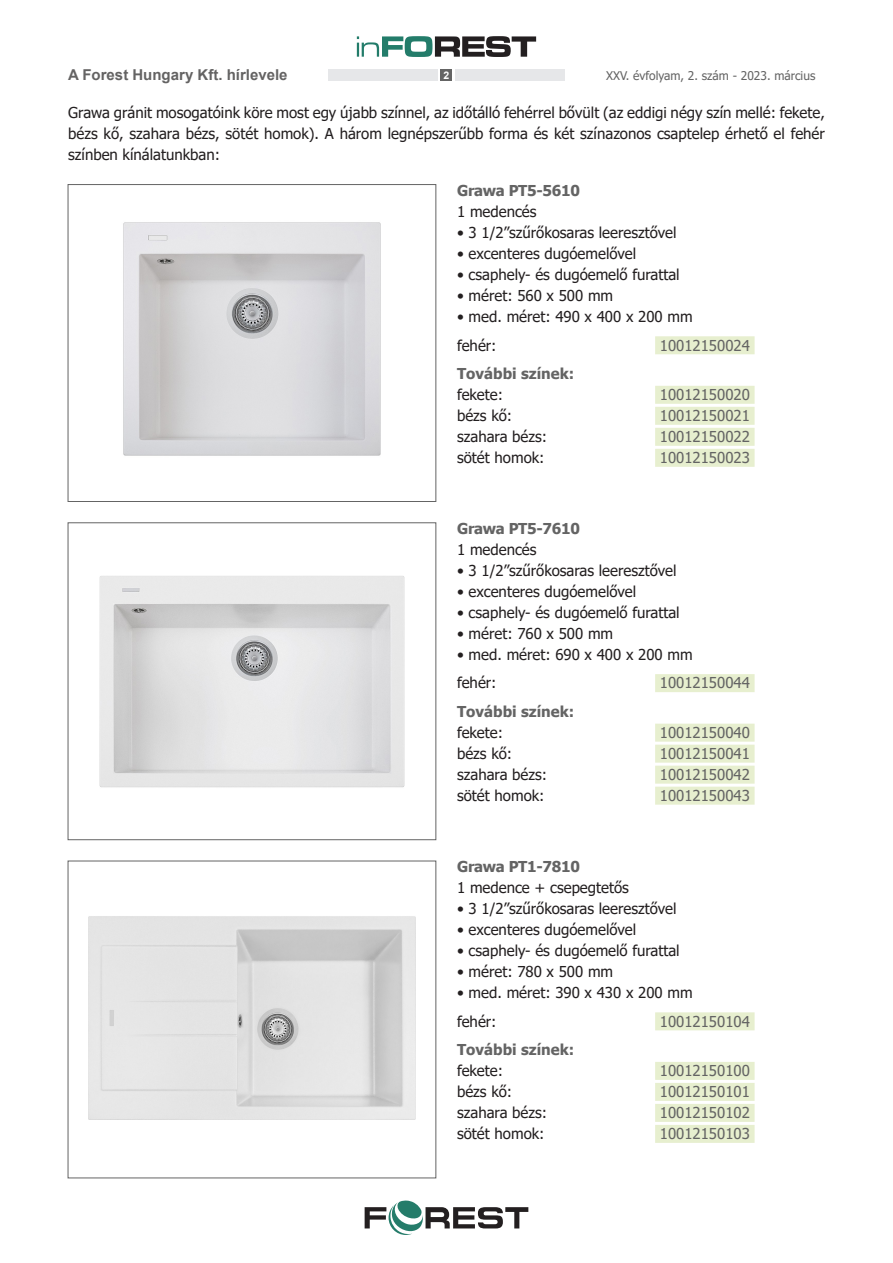
<style>
.page{position:relative;width:893px;height:1263px;background:#fff}
.page>*{position:absolute;margin:0;border:0;box-sizing:border-box;transform-origin:0 0}
.Cikk_cím{font:15px/21px "Tahoma";color:#231f20;text-align:justify}
.Cikk_cím-2{font:15px "Tahoma";color:#646464}
.Cikk_cím-3{font:700 15px "Tahoma";color:#646464}
.Cikk_cím-4{font:700 15px "Tahoma";letter-spacing:-.02em;color:#646464}
.t1{font:700 15px "Arial";color:#646363}
.t2{font:12px "Tahoma";color:#646464}
.t3{font:700 10.5px "Arial";color:#fff}
</style>
<div class="page">
<svg style="left:357px;top:36px;width:179px;height:21px"></svg>
<svg style="left:365px;top:1200px;width:163px;height:35px"></svg>
<div style="left:441px;top:69px;width:11px;height:12px;background:#646464"></div>
<div style="left:328px;top:69px;width:110px;height:12px;background:#e6e7e9"></div>
<div style="left:455px;top:69px;width:110px;height:12px;background:#e6e7e9"></div>
<div style="left:655px;top:336px;width:100px;height:18px;background:#e7efcf"></div>
<div style="left:655px;top:386px;width:100px;height:18px;background:#e7efcf"></div>
<div style="left:655px;top:407px;width:100px;height:18px;background:#e7efcf"></div>
<div style="left:655px;top:428px;width:100px;height:18px;background:#e7efcf"></div>
<div style="left:655px;top:449px;width:100px;height:18px;background:#e7efcf"></div>
<img style="left:123px;top:222px;width:258px;height:234px">
<div style="left:68px;top:184px;width:368px;height:318px;border:1px solid #646464"></div>
<img style="left:99px;top:576px;width:306px;height:212px">
<div style="left:68px;top:522px;width:368px;height:318px;border:1px solid #646464"></div>
<img style="left:88px;top:916px;width:328px;height:204px">
<div style="left:655px;top:674px;width:100px;height:18px;background:#e7efcf"></div>
<div style="left:655px;top:724px;width:100px;height:18px;background:#e7efcf"></div>
<div style="left:655px;top:745px;width:100px;height:18px;background:#e7efcf"></div>
<div style="left:655px;top:766px;width:100px;height:18px;background:#e7efcf"></div>
<div style="left:655px;top:787px;width:100px;height:18px;background:#e7efcf"></div>
<div style="left:655px;top:1012px;width:100px;height:18px;background:#e7efcf"></div>
<div style="left:655px;top:1062px;width:100px;height:18px;background:#e7efcf"></div>
<div style="left:655px;top:1083px;width:100px;height:18px;background:#e7efcf"></div>
<div style="left:655px;top:1104px;width:100px;height:18px;background:#e7efcf"></div>
<div style="left:655px;top:1125px;width:100px;height:18px;background:#e7efcf"></div>
<p class="t1" style="left:68px;top:65px;width:221px">A Forest Hungary Kft. hírlevele</p>
<p class="t3" style="left:444px;top:68px;width:7px">2</p>
<p class="t2" style="left:606px;top:68px;width:211px">XXV. évfolyam, 2. szám - 2023. március</p>
<p class="Cikk_cím" style="left:68px;top:103px;width:758px">Grawa gránit mosogatóink köre most egy újabb színnel, az időtálló fehérrel bővült (az eddigi négy szín mellé: fekete, bézs kő, szahara bézs, sötét homok). A három legnépszerűbb forma és két színazonos csaptelep érhető el fehér színben kínálatunkban:</p>
<p class="Cikk_cím-4" style="left:457px;top:180px;width:124px">Grawa PT5-5610</p>
<p class="Cikk_cím" style="left:457px;top:202px;width:81px">1 medencés</p>
<p class="Cikk_cím" style="left:457px;top:223px;width:221px">• 3 1/2”szűrőkosaras leeresztővel</p>
<p class="Cikk_cím" style="left:457px;top:244px;width:181px">• excenteres dugóemelővel</p>
<p class="Cikk_cím" style="left:457px;top:265px;width:224px">• csaphely- és dugóemelő furattal</p>
<p class="Cikk_cím" style="left:457px;top:286px;width:158px">• méret: 560 x 500 mm</p>
<p class="Cikk_cím" style="left:457px;top:307px;width:237px">• med. méret: 490 x 400 x 200 mm</p>
<p class="Cikk_cím" style="left:457px;top:335px;width:41px">fehér:</p>
<p class="Cikk_cím-2" style="left:660px;top:335px;width:92px">10012150024</p>
<p class="Cikk_cím-3" style="left:457px;top:363px;width:119px">További színek:</p>
<p class="Cikk_cím" style="left:457px;top:385px;width:47px">fekete:</p>
<p class="Cikk_cím-2" style="left:660px;top:384px;width:92px">10012150020</p>
<p class="Cikk_cím" style="left:457px;top:406px;width:57px">bézs kő:</p>
<p class="Cikk_cím-2" style="left:660px;top:405px;width:92px">10012150021</p>
<p class="Cikk_cím" style="left:457px;top:427px;width:92px">szahara bézs:</p>
<p class="Cikk_cím-2" style="left:660px;top:426px;width:92px">10012150022</p>
<p class="Cikk_cím" style="left:457px;top:448px;width:89px">sötét homok:</p>
<p class="Cikk_cím-2" style="left:660px;top:447px;width:92px">10012150023</p>
<p class="Cikk_cím-4" style="left:457px;top:518px;width:124px">Grawa PT5-7610</p>
<p class="Cikk_cím" style="left:457px;top:540px;width:81px">1 medencés</p>
<p class="Cikk_cím" style="left:457px;top:561px;width:221px">• 3 1/2”szűrőkosaras leeresztővel</p>
<p class="Cikk_cím" style="left:457px;top:582px;width:181px">• excenteres dugóemelővel</p>
<p class="Cikk_cím" style="left:457px;top:603px;width:224px">• csaphely- és dugóemelő furattal</p>
<p class="Cikk_cím" style="left:457px;top:624px;width:158px">• méret: 760 x 500 mm</p>
<p class="Cikk_cím" style="left:457px;top:645px;width:237px">• med. méret: 690 x 400 x 200 mm</p>
<p class="Cikk_cím" style="left:457px;top:673px;width:41px">fehér:</p>
<p class="Cikk_cím-2" style="left:660px;top:673px;width:92px">10012150044</p>
<p class="Cikk_cím-3" style="left:457px;top:701px;width:119px">További színek:</p>
<p class="Cikk_cím" style="left:457px;top:723px;width:47px">fekete:</p>
<p class="Cikk_cím-2" style="left:660px;top:722px;width:92px">10012150040</p>
<p class="Cikk_cím" style="left:457px;top:744px;width:57px">bézs kő:</p>
<p class="Cikk_cím-2" style="left:660px;top:743px;width:92px">10012150041</p>
<p class="Cikk_cím" style="left:457px;top:765px;width:92px">szahara bézs:</p>
<p class="Cikk_cím-2" style="left:660px;top:764px;width:92px">10012150042</p>
<p class="Cikk_cím" style="left:457px;top:786px;width:89px">sötét homok:</p>
<p class="Cikk_cím-2" style="left:660px;top:785px;width:92px">10012150043</p>
<p class="Cikk_cím-4" style="left:457px;top:856px;width:124px">Grawa PT1-7810</p>
<p class="Cikk_cím" style="left:457px;top:878px;width:173px">1 medence + csepegtetős</p>
<p class="Cikk_cím" style="left:457px;top:899px;width:221px">• 3 1/2”szűrőkosaras leeresztővel</p>
<p class="Cikk_cím" style="left:457px;top:920px;width:181px">• excenteres dugóemelővel</p>
<p class="Cikk_cím" style="left:457px;top:941px;width:224px">• csaphely- és dugóemelő furattal</p>
<p class="Cikk_cím" style="left:457px;top:962px;width:158px">• méret: 780 x 500 mm</p>
<p class="Cikk_cím" style="left:457px;top:983px;width:237px">• med. méret: 390 x 430 x 200 mm</p>
<p class="Cikk_cím" style="left:457px;top:1011px;width:41px">fehér:</p>
<p class="Cikk_cím-2" style="left:660px;top:1011px;width:92px">10012150104</p>
<p class="Cikk_cím-3" style="left:457px;top:1039px;width:119px">További színek:</p>
<p class="Cikk_cím" style="left:457px;top:1061px;width:47px">fekete:</p>
<p class="Cikk_cím-2" style="left:660px;top:1060px;width:92px">10012150100</p>
<p class="Cikk_cím" style="left:457px;top:1082px;width:57px">bézs kő:</p>
<p class="Cikk_cím-2" style="left:660px;top:1081px;width:92px">10012150101</p>
<p class="Cikk_cím" style="left:457px;top:1103px;width:92px">szahara bézs:</p>
<p class="Cikk_cím-2" style="left:660px;top:1102px;width:92px">10012150102</p>
<p class="Cikk_cím" style="left:457px;top:1124px;width:89px">sötét homok:</p>
<p class="Cikk_cím-2" style="left:660px;top:1123px;width:92px">10012150103</p>
</div>
